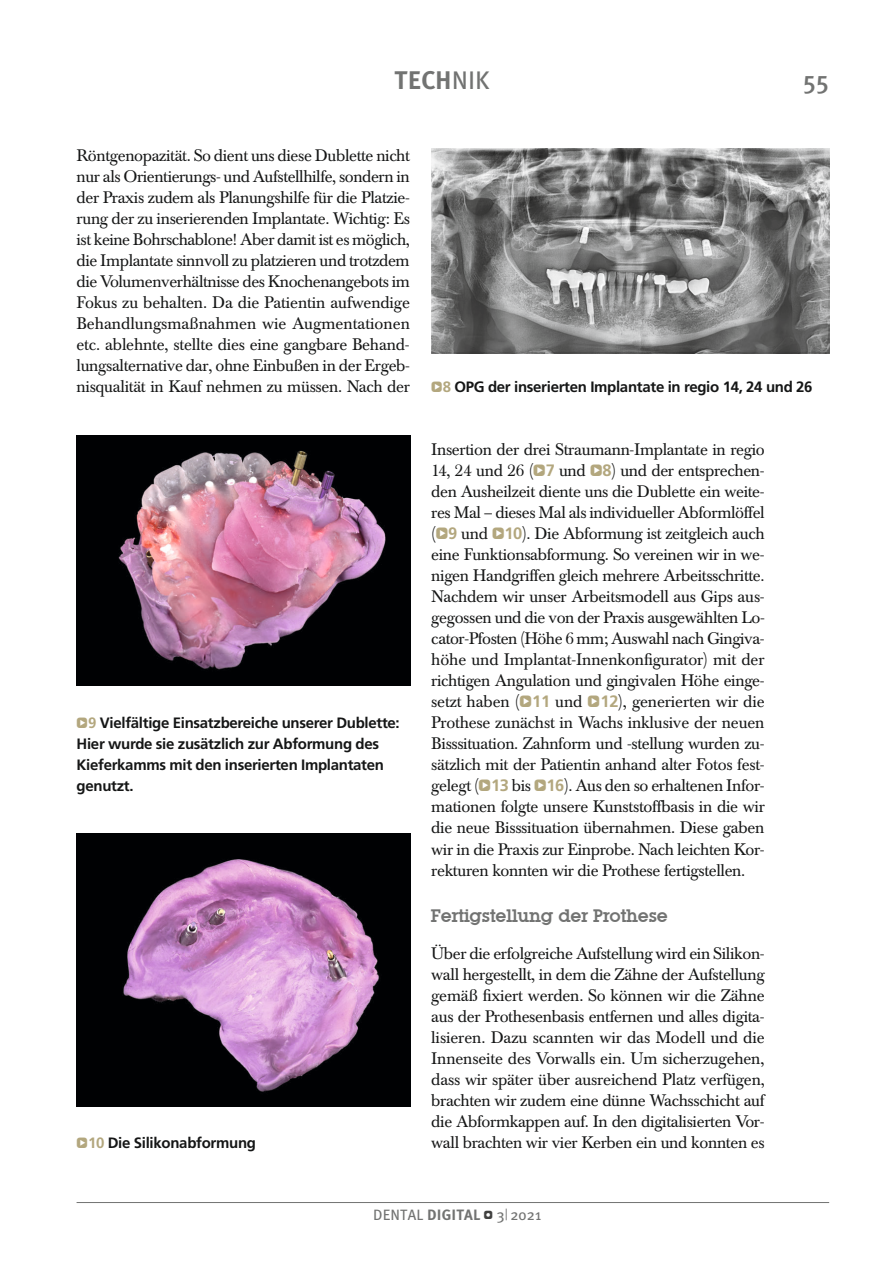
<style>
.page{position:relative;width:893px;height:1263px;background:#fff}
.page>*{position:absolute;margin:0;border:0;box-sizing:border-box;transform-origin:0 0}
.t1{font:700 25.5px "Meta Plus";color:#727372}
.t2{font:500 25.5px "Meta Plus";color:#727372}
.t3{font:700 18px "Lubiana";color:#727372}
.t4{font:16.5px/21px "Baskerville BE";letter-spacing:-.02em;color:#151616;text-align:justify}
.t5{font:700 15px/21px "Frutiger";letter-spacing:-.02em;color:#151616}
.t6{font:15px "Meta Plus";letter-spacing:.01em;color:#727372}
.s1{font-weight:400}
.s2{font-family:"Click Bits Icon Pods";font-weight:400;color:#b3a77e}
.s3{color:#b3a77e}
.s4{font-family:"Click Bits Icon Pods";color:#b3a77e}
.s5{font-family:"Frutiger";font-weight:700;color:#b3a77e}
.s6{font-weight:700}
.s7{font-family:"Click Bits Icon Pods";font-size:12px;color:#414140}
.s8{color:#939393}
</style>
<div class="page">
<hr style="left:77px;top:1202px;width:752px;height:1px;background:#727372">
<img style="left:431px;top:149px;width:398px;height:204px">
<img style="left:77px;top:435px;width:333px;height:251px">
<img style="left:77px;top:833px;width:333px;height:273px">
<h1 class="t1" style="left:394px;top:65px;width:97px">TECH<span class="s1">NIK</span></h1>
<h1 class="t2" style="left:803px;top:65px;width:28px">55</h1>
<p class="t4" style="left:77px;top:146px;width:335px">Röntgenopazität. So dient uns diese Dublette nicht nur als Orientierungs- und Aufstellhilfe, sondern in der Praxis zudem als Planungshilfe für die Platzie&shy;rung der zu inserierenden Implantate. Wichtig: Es ist keine Bohrschablone! Aber damit ist es möglich, die Implantate sinnvoll zu platzieren und trotzdem die Volumenverhältnisse des Knochenangebots im Fokus zu behalten. Da die Patientin aufwendige Behandlungsmaßnahmen wie Augmentationen etc. ablehnte, stellte dies eine gangbare Behand&shy;lungsalternative dar, ohne Einbußen in der Ergeb&shy;nisqualität in Kauf nehmen zu müssen. Nach der</p>
<p class="t5" style="left:77px;top:713px;width:325px"><span class="s2">Q</span><span class="s3">9</span> Vielfältige Einsatzbereiche unserer Dublette:<br>Hier wurde sie zusätzlich zur Abformung des Kieferkamms mit den inserierten Implantaten genutzt.</p>
<p class="t5" style="left:77px;top:1133px;width:181px"><span class="s2">Q</span><span class="s3">10</span> Die Silikonabformung</p>
<p class="t5" style="left:431px;top:377px;width:383px"><span class="s2">Q</span><span class="s3">8</span> OPG der inserierten Implantate in regio 14, 24 und 26</p>
<p class="t4" style="left:431px;top:440px;width:335px">Insertion der drei Straumann-Implantate in regio 14, 24 und 26 (<span class="s4">Q</span><span class="s5">7</span> und <span class="s4">Q</span><span class="s5">8</span>) und der entsprechen&shy;den Ausheilzeit diente uns die Dublette ein weite&shy;res Mal – dieses Mal als individueller Abformlöffel (<span class="s4">Q</span><span class="s5">9</span> und <span class="s4">Q</span><span class="s5">10</span>). Die Abformung ist zeitgleich auch eine Funktionsabformung. So vereinen wir in we&shy;nigen Handgriffen gleich mehrere Arbeitsschritte.<br>Nachdem wir unser Arbeitsmodell aus Gips aus&shy;gegossen und die von der Praxis ausgewählten Lo&shy;cator-Pfosten (Höhe 6 mm; Auswahl nach Gingiva&shy;höhe und Implantat-Innenkonfigurator) mit der richtigen Angulation und gingivalen Höhe einge&shy;setzt haben (<span class="s4">Q</span><span class="s5">11</span> und <span class="s4">Q</span><span class="s5">12</span>), generierten wir die Prothese zunächst in Wachs inklusive der neuen Bisssituation. Zahnform und -stellung wurden zu&shy;sätzlich mit der Patientin anhand alter Fotos fest&shy;gelegt (<span class="s4">Q</span><span class="s5">13</span> bis <span class="s4">Q</span><span class="s5">16</span>). Aus den so erhaltenen Infor&shy;mationen folgte unsere Kunststoffbasis in die wir die neue Bisssituation übernahmen. Diese gaben wir in die Praxis zur Einprobe. Nach leichten Kor&shy;rekturen konnten wir die Prothese fertigstellen.</p>
<p class="t3" style="left:431px;top:905px;width:238px">Fertigstellung der Prothese</p>
<p class="t4" style="left:431px;top:944px;width:335px">Über die erfolgreiche Aufstellung wird ein Silikon&shy;wall hergestellt, in dem die Zähne der Aufstellung gemäß fixiert werden. So können wir die Zähne aus der Prothesenbasis entfernen und alles digita&shy;lisieren. Dazu scannten wir das Modell und die Innenseite des Vorwalls ein. Um sicherzugehen, dass wir später über ausreichend Platz verfügen, brachten wir zudem eine dünne Wachsschicht auf die Abformkappen auf. In den digitalisierten Vor&shy;wall brachten wir vier Kerben ein und konnten es</p>
<p class="t6" style="left:373px;top:1206px;width:170px">DENTAL <span class="s6">DIGITAL</span> <span class="s7">W</span> 3<span class="s8">|</span> 2021</p>
</div>
